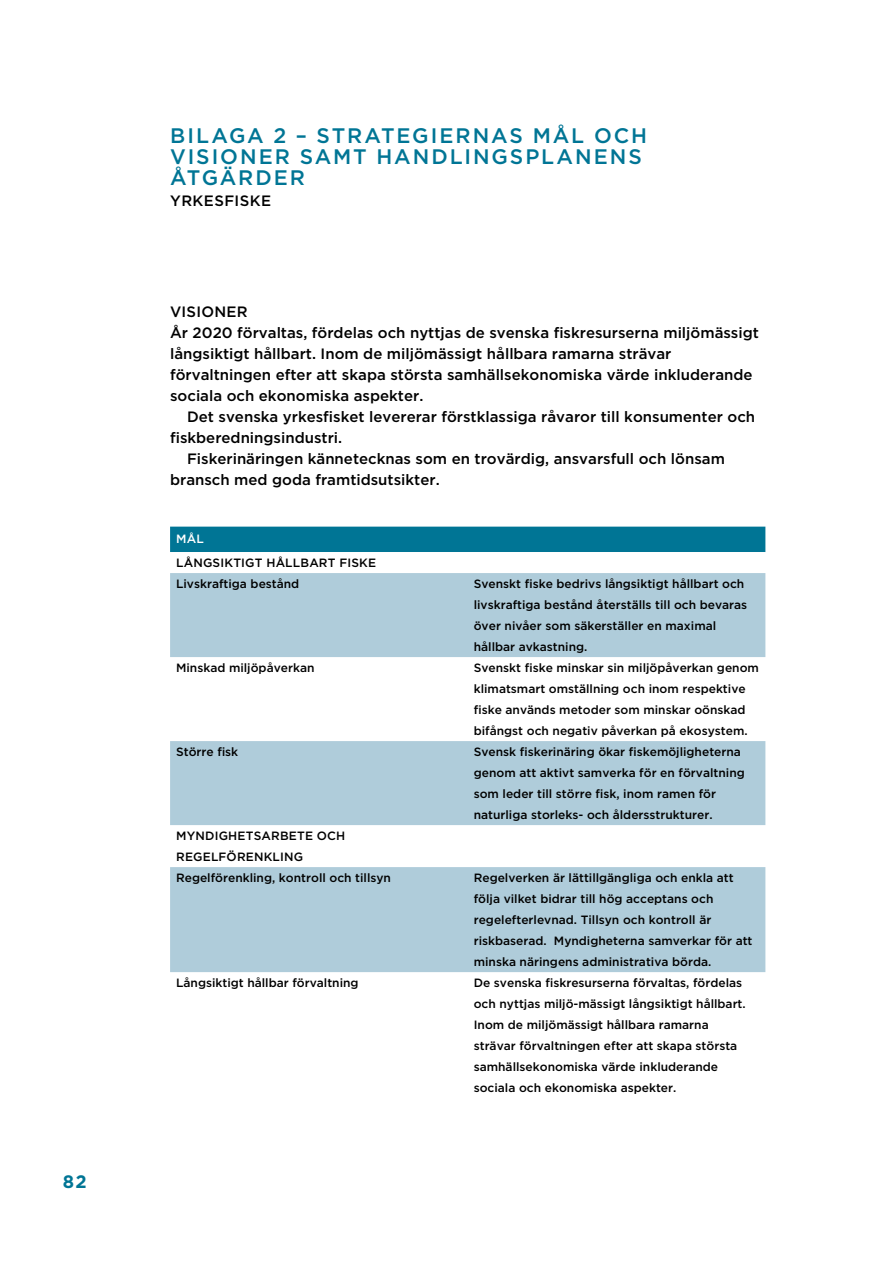
<style>
.page{position:relative;width:893px;height:1263px;background:#fff}
.page>*{position:absolute;margin:0;border:0;box-sizing:border-box;transform-origin:0 0}
.heading_2{font:500 21px/21px "Gotham";letter-spacing:.09em;color:#007595}
.t1{font:700 18px "Gotham";color:#007595}
.ingress_tabell{font:500 15px/21px "Gotham";color:#000}
.heading_2-2{font:500 15px "Gotham";letter-spacing:.03em;color:#000}
.Heading_4{font:500 15px "Gotham";letter-spacing:.015em;color:#000}
.Heading_4-2{font:500 12px/21px "Gotham";color:#000}
.Heading_4-3{font:500 12px "Gotham";color:#fff}
</style>
<div class="page">
<div style="left:170px;top:527px;width:595px;height:25px;background:#007595"></div>
<svg style="left:170px;top:573px;width:595px;height:399px;fill:#afccda"></svg>
<h2 class="t1" style="left:63px;top:1171px;width:25px">82</h2>
<h2 class="heading_2" style="left:170px;top:125px;width:478px">BILAGA 2 – STRATEGIERNAS MÅL OCH<br>VISIONER SAMT HANDLINGSPLANENS<br>ÅTGÄRDER</h2>
<h2 class="heading_2-2" style="left:170px;top:192px;width:102px">YRKESFISKE</h2>
<h4 class="Heading_4" style="left:170px;top:303px;width:79px">VISIONER</h4>
<p class="ingress_tabell" style="left:170px;top:321px;width:590px">År 2020 förvaltas, fördelas och nyttjas de svenska fiskresurserna miljömässigt långsiktigt hållbart. Inom de miljömässigt hållbara ramarna strävar förvaltningen efter att skapa största samhällsekonomiska värde inkluderande sociala och ekonomiska aspekter.</p>
<p class="ingress_tabell" style="left:170px;top:405px;width:587px;text-indent:17px">Det svenska yrkesfisket levererar förstklassiga råvaror till konsumenter och fiskberedningsindustri.</p>
<p class="ingress_tabell" style="left:170px;top:447px;width:556px;text-indent:17px">Fiskerinäringen kännetecknas som en trovärdig, ansvarsfull och lönsam bransch med goda framtidsutsikter.</p>
<h4 class="Heading_4-3" style="left:176px;top:532px;width:29px">MÅL</h4>
<h4 class="Heading_4-2" style="left:176px;top:552px;width:201px">LÅNGSIKTIGT HÅLLBART FISKE</h4>
<h4 class="Heading_4-2" style="left:176px;top:573px;width:125px">Livskraftiga bestånd</h4>
<h4 class="Heading_4-2" style="left:474px;top:573px;width:275px">Svenskt fiske bedrivs långsiktigt hållbart och livskraftiga bestånd återställs till och bevaras över nivåer som säkerställer en maximal hållbar avkastning.</h4>
<h4 class="Heading_4-2" style="left:176px;top:657px;width:140px">Minskad miljöpåverkan</h4>
<h4 class="Heading_4-2" style="left:474px;top:657px;width:287px">Svenskt fiske minskar sin miljöpåverkan genom klimatsmart omställning och inom respektive fiske används metoder som minskar oönskad bifångst och negativ påverkan på ekosystem.</h4>
<h4 class="Heading_4-2" style="left:176px;top:741px;width:64px">Större fisk</h4>
<h4 class="Heading_4-2" style="left:474px;top:741px;width:273px">Svensk fiskerinäring ökar fiskemöjligheterna genom att aktivt samverka för en förvaltning som leder till större fisk, inom ramen för naturliga storleks- och åldersstrukturer.</h4>
<h4 class="Heading_4-2" style="left:176px;top:825px;width:171px">MYNDIGHETSARBETE OCH<br>REGELFÖRENKLING</h4>
<h4 class="Heading_4-2" style="left:176px;top:867px;width:216px">Regelförenkling, kontroll och tillsyn</h4>
<h4 class="Heading_4-2" style="left:474px;top:867px;width:280px">Regelverken är lättillgängliga och enkla att följa vilket bidrar till hög acceptans och regelefterlevnad. Tillsyn och kontroll är riskbaserad. Myndigheterna samverkar för att minska näringens administrativa börda.</h4>
<h4 class="Heading_4-2" style="left:176px;top:972px;width:184px">Långsiktigt hållbar förvaltning</h4>
<h4 class="Heading_4-2" style="left:474px;top:972px;width:274px">De svenska fiskresurserna förvaltas, fördelas och nyttjas miljö-mässigt långsiktigt hållbart.<br>Inom de miljömässigt hållbara ramarna strävar förvaltningen efter att skapa största samhällsekonomiska värde inkluderande sociala och ekonomiska aspekter.</h4>
</div>
